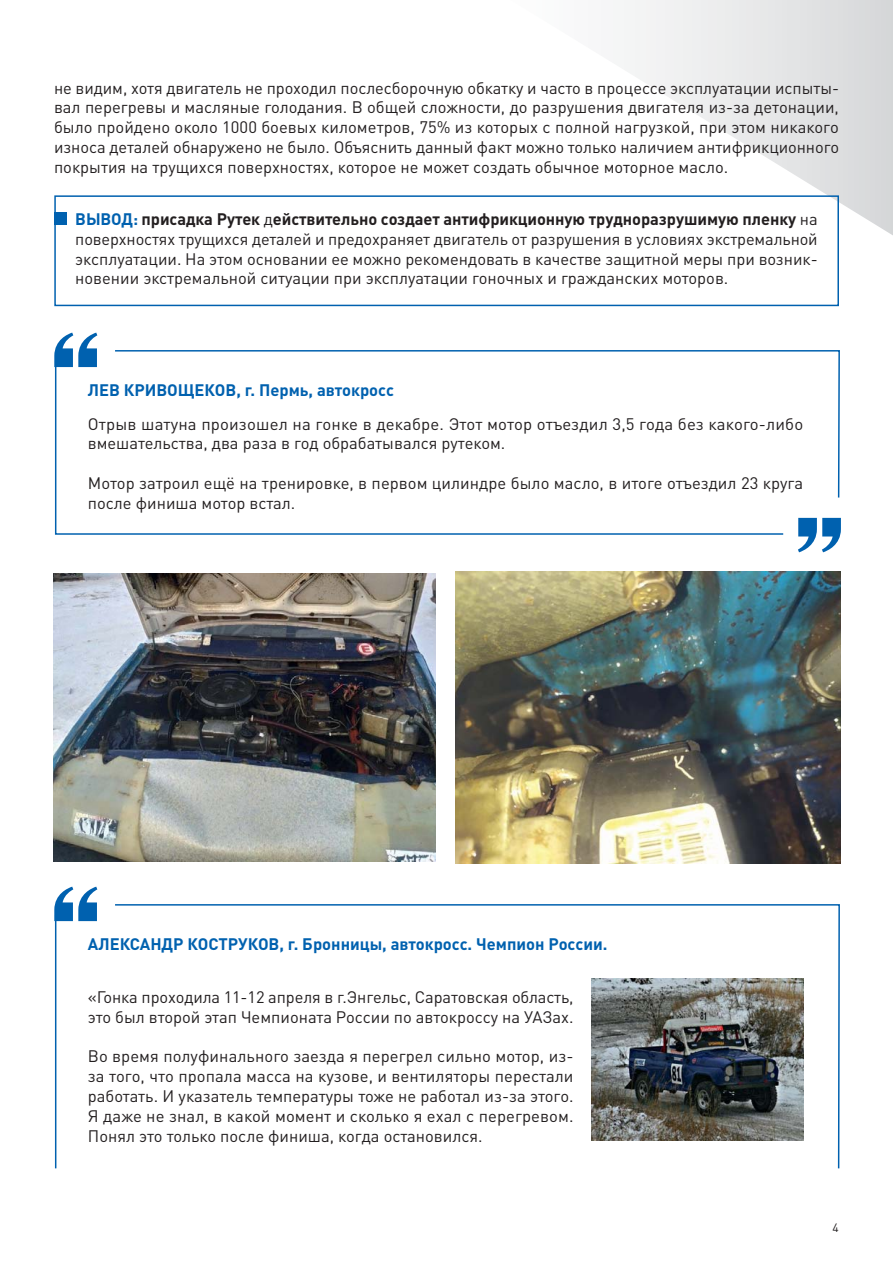
<style>
.page{position:relative;width:893px;height:1263px;background:#fff}
.page>*{position:absolute;margin:0;border:0;box-sizing:border-box;transform-origin:0 0}
.t1{font:16.5px/19.8px "DIN Pro";color:#231f20;text-align:justify}
.t2{font:700 16.5px "DIN Pro";color:#0061af}
.t3{font:12px "DIN Pro";color:#231f20}
.s1{font-weight:700;color:#0061af}
.s2{font-weight:700}
</style>
<div class="page">
<svg style="left:624px;top:0;width:269px;height:235px"></svg>
<div style="left:54px;top:195px;width:785px;height:111px;border:2px solid #0061af"></div>
<div style="left:54px;top:212px;width:13px;height:13px;background:#0061af"></div>
<svg style="left:54px;top:367px;width:730px;height:168px"></svg>
<hr style="left:55px;top:915px;width:1px;height:253px;background:#0061af">
<svg style="left:54px;top:333px;width:43px;height:34px"></svg>
<svg style="left:54px;top:887px;width:43px;height:34px"></svg>
<svg style="left:798px;top:518px;width:43px;height:34px"></svg>
<svg style="left:114px;top:350px;width:726px;height:149px"></svg>
<svg style="left:115px;top:904px;width:725px;height:265px"></svg>
<img style="left:53px;top:573px;width:383px;height:288px">
<img style="left:455px;top:571px;width:386px;height:292px">
<img style="left:591px;top:978px;width:212px;height:163px">
<p class="t1" style="left:54px;top:80px;width:787px">не видим, хотя двигатель не проходил послесборочную обкатку и часто в процессе эксплуатации испыты&shy;вал перегревы и масляные голодания. В общей сложности, до разрушения двигателя из-за детонации, было пройдено около 1000 боевых километров, 75% из которых с полной нагрузкой, при этом никакого износа деталей обнаружено не было. Объяснить данный факт можно только наличием антифрикционного покрытия на трущихся поверхностях, которое не может создать обычное моторное масло.</p>
<p class="t1" style="left:75px;top:211px;width:744px"><span class="s1">ВЫВОД:</span> <span class="s2">присадка Рутек</span> д<span class="s2">ействительно создает антифрикционную трудноразрушимую пленку</span> на поверхностях трущихся деталей и предохраняет двигатель от разрушения в условиях экстремальной эксплуатации. На этом основании ее можно рекомендовать в качестве защитной меры при возник&shy;новении экстремальной ситуации при эксплуатации гоночных и гражданских моторов.</p>
<p class="t2" style="left:88px;top:384px;width:308px">ЛЕВ КРИВОЩЕКОВ, г. Пермь, автокросс</p>
<p class="t1" style="left:88px;top:416px;width:717px">Отрыв шатуна произошел на гонке в декабре. Этот мотор отъездил 3,5 года без какого-либо вмешательства, два раза в год обрабатывался рутеком.</p>
<p class="t1" style="left:88px;top:475px;width:717px">Мотор затроил ещё на тренировке, в первом цилиндре было масло, в итоге отъездил 23 круга после финиша мотор встал.</p>
<p class="t2" style="left:88px;top:938px;width:521px">АЛЕКСАНДР КОСТРУКОВ, г. Бронницы, автокросс. Чемпион России.</p>
<p class="t1" style="left:88px;top:989px;width:487px">«Гонка проходила 11-12 апреля в г.Энгельс, Саратовская область, это был второй этап Чемпионата России по автокроссу на УАЗах.</p>
<p class="t1" style="left:88px;top:1048px;width:487px">Во время полуфинального заезда я перегрел сильно мотор, из&shy;за того, что пропала масса на кузове, и вентиляторы перестали работать. И указатель температуры тоже не работал из-за этого.<br>Я даже не знал, в какой момент и сколько я ехал с перегревом.<br>Понял это только после финиша, когда остановился.</p>
<p class="t3" style="left:832px;top:1223px;width:8px">4</p>
</div>
